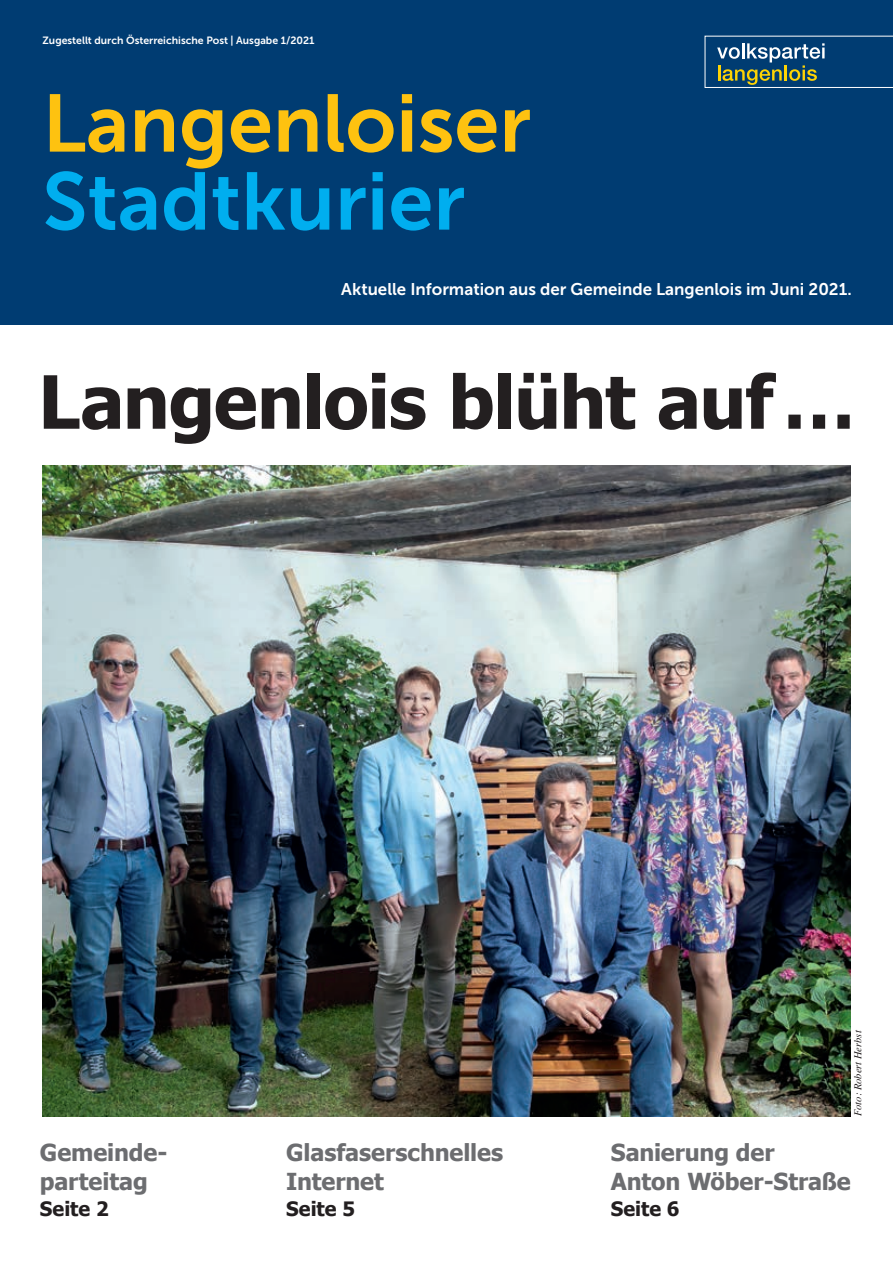
<style>
.page{position:relative;width:893px;height:1263px;background:#fff}
.page>*{position:absolute;margin:0;border:0;box-sizing:border-box;transform-origin:0 0}
.t1{font:81px "Museo Sans 700";color:#fec210}
.t2{font:81px "Museo Sans 700";color:#00aeef}
.t3{font:700 73.5px "Tahoma";letter-spacing:-.015em;color:#231f20}
.t4{font:700 23.4px/28.8px "Tahoma";letter-spacing:-.005em;color:#6c6d70}
.t5{font:700 19.8px "Tahoma";color:#231f20}
.t6{font:16.8px "Museo Sans 700";color:#fff}
.t7{font:10.5px "Museo Sans 700";color:#fff}
.t8{font:italic 10.5px "Times";color:#231f20}
</style>
<div class="page">
<div style="left:0;top:0;width:893px;height:324px;background:#003c72"></div>
<svg style="left:705px;top:36px;width:188px;height:52px"></svg>
<img style="left:43px;top:466px;width:807px;height:650px">
<p class="t7" style="left:43px;top:34px;width:274px">Zugestellt durch Österreichische Post | Ausgabe 1/2021</p>
<h1 class="t1" style="left:43px;top:79px;width:490px">Langenloiser</h1>
<h1 class="t2" style="left:43px;top:157px;width:424px">Stadtkurier</h1>
<p class="t6" style="left:341px;top:280px;width:512px">Aktuelle Information aus der Gemeinde Langenlois im Juni 2021.</p>
<h2 class="t3" style="left:38px;top:350px;width:819px">Langenlois blüht auf …</h2>
<p class="t4" style="left:40px;top:1136px;width:129px">Gemeinde&shy;parteitag</p>
<p class="t5" style="left:40px;top:1195px;width:70px">Seite 2</p>
<p class="t4" style="left:286px;top:1136px;width:219px">Glasfaserschnelles<br>Internet</p>
<p class="t5" style="left:286px;top:1195px;width:70px">Seite 5</p>
<p class="t8" style="left:849px;top:1116px;width:87px;rotate:-90deg">Foto: Robert Herbst</p>
<p class="t4" style="left:611px;top:1136px;width:242px">Sanierung der<br>Anton Wöber-Straße</p>
<p class="t5" style="left:611px;top:1195px;width:70px">Seite 6</p>
</div>
